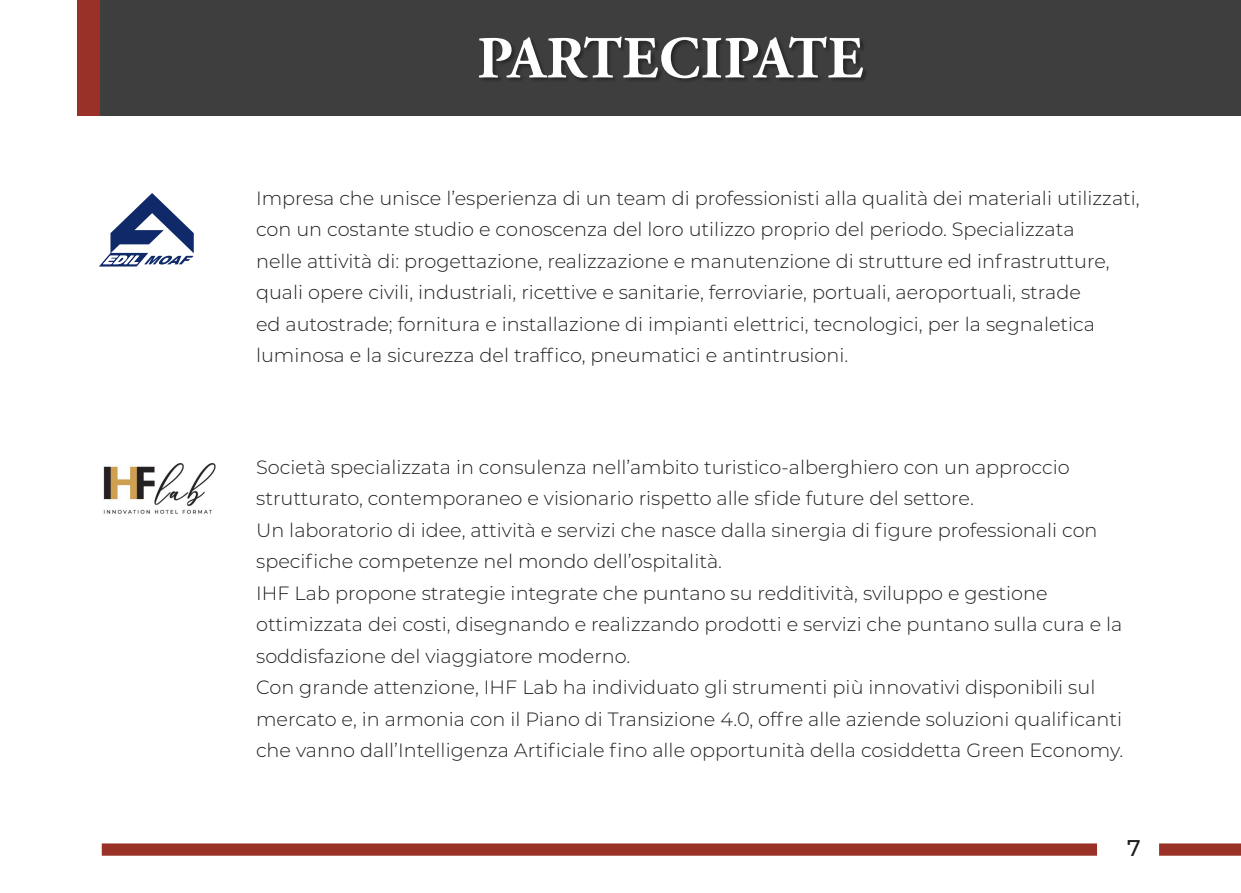
<style>
.page{position:relative;width:1241px;height:893px;background:#fff}
.page>*{position:absolute;margin:0;border:0;box-sizing:border-box;transform-origin:0 0}
.t1{font:700 59.5px "Adobe Garamond Pro";letter-spacing:.015em;color:#fff}
.t2{font:500 22.75px "Montserrat";color:#231f20}
.t3{font:300 19.25px/31.5px "Montserrat";color:#231f20}
</style>
<div class="page">
<div style="left:102px;top:843px;width:994px;height:13px;background:#9a3127"></div>
<div style="left:1158px;top:843px;width:82px;height:13px;background:#9a3127"></div>
<div style="left:99px;top:0;width:1141px;height:115px;background:#3e3e3f"></div>
<div style="left:479px;top:37px;width:390px;height:46px;background:#231f20;opacity:.75"></div>
<div style="left:77px;top:0;width:22px;height:115px;background:#9a3127"></div>
<svg style="left:99px;top:193px;width:95px;height:74px"></svg>
<img style="left:103px;top:463px;width:113px;height:51px">
<h1 class="t1" style="left:477px;top:24px;width:387px">PARTECIPATE</h1>
<p class="t3" style="left:256px;top:181px;width:885px">Impresa che unisce l’esperienza di un team di professionisti alla qualità dei materiali utilizzati, con un costante studio e conoscenza del loro utilizzo proprio del periodo. Specializzata<br>nelle attività di: progettazione, realizzazione e manutenzione di strutture ed infrastrutture, quali opere civili, industriali, ricettive e sanitarie, ferroviarie, portuali, aeroportuali, strade<br>ed autostrade; fornitura e installazione di impianti elettrici, tecnologici, per la segnaletica luminosa e la sicurezza del traffico, pneumatici e antintrusioni.</p>
<p class="t3" style="left:256px;top:451px;width:868px">Società specializzata in consulenza nell’ambito turistico-alberghiero con un approccio strutturato, contemporaneo e visionario rispetto alle sfide future del settore.<br>Un laboratorio di idee, attività e servizi che nasce dalla sinergia di figure professionali con specifiche competenze nel mondo dell’ospitalità.<br>IHF Lab propone strategie integrate che puntano su redditività, sviluppo e gestione ottimizzata dei costi, disegnando e realizzando prodotti e servizi che puntano sulla cura e la soddisfazione del viaggiatore moderno.<br>Con grande attenzione, IHF Lab ha individuato gli strumenti più innovativi disponibili sul mercato e, in armonia con il Piano di Transizione 4.0, offre alle aziende soluzioni qualificanti che vanno dall’Intelligenza Artificiale fino alle opportunità della cosiddetta Green Economy.</p>
<p class="t2" style="left:1126px;top:832px;width:15px">7</p>
</div>
